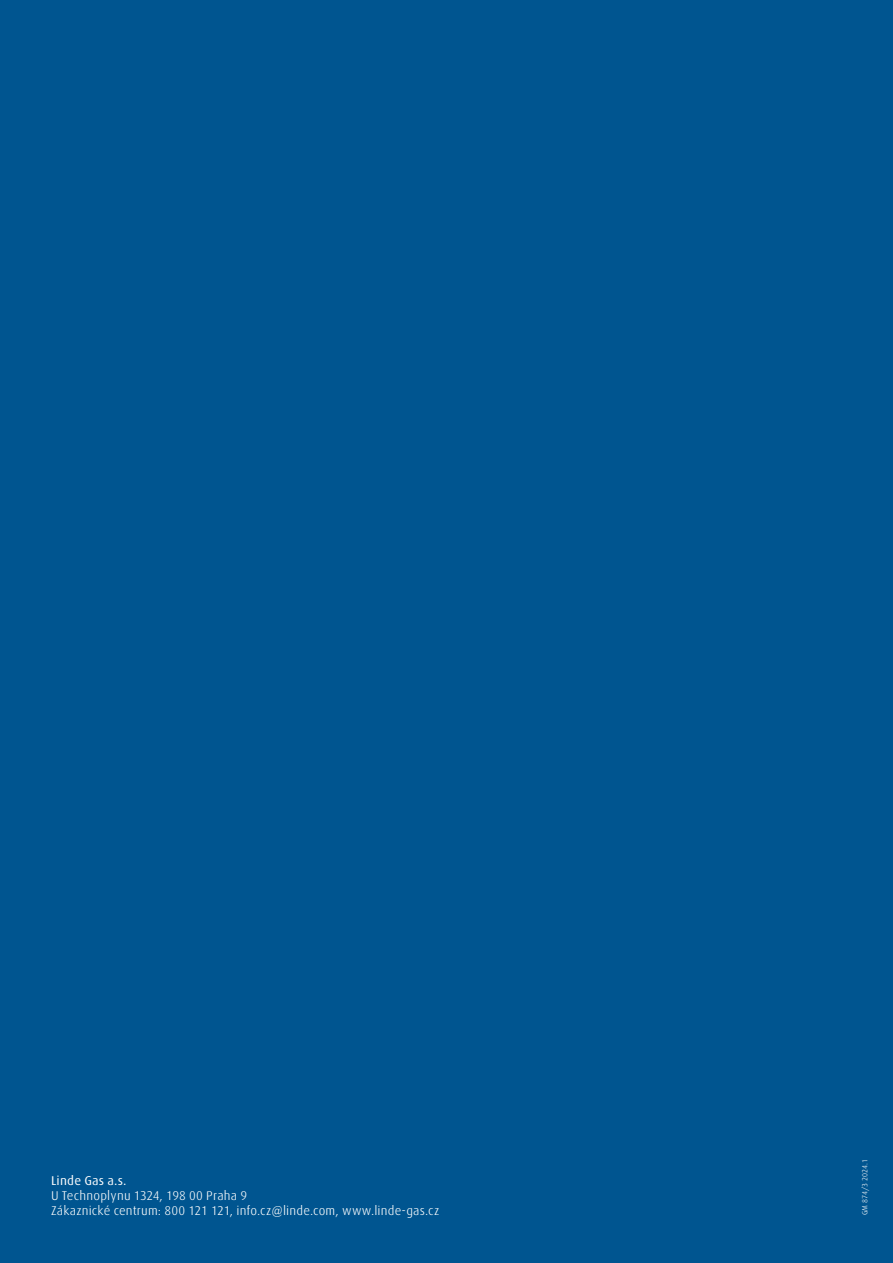
<style>
.page{position:relative;width:893px;height:1263px;background:#005590}
.page>*{position:absolute;margin:0;border:0;box-sizing:border-box;transform-origin:0 0}
.t1{font:300 12.75px/15.3px "Linde Dax Global";letter-spacing:.01em;color:#fff}
.t2{font:12.75px "Linde Dax Global";letter-spacing:.015em;color:#fff}
.t3{font:300 7.5px "Linde Dax Global";color:#fff}
</style>
<div class="page">
<p class="t2" style="left:51px;top:1173px;width:77px">Linde Gas a.s.</p>
<p class="t1" style="left:51px;top:1188px;width:390px">U Technoplynu 1324, 198 00 Praha 9<br>Zákaznické centrum: 800 121 121, info.cz@linde.com, www.linde-gas.cz</p>
<p class="t3" style="left:860px;top:1215px;width:58px;rotate:-90deg">GM 874/3 2024.1</p>
</div>
